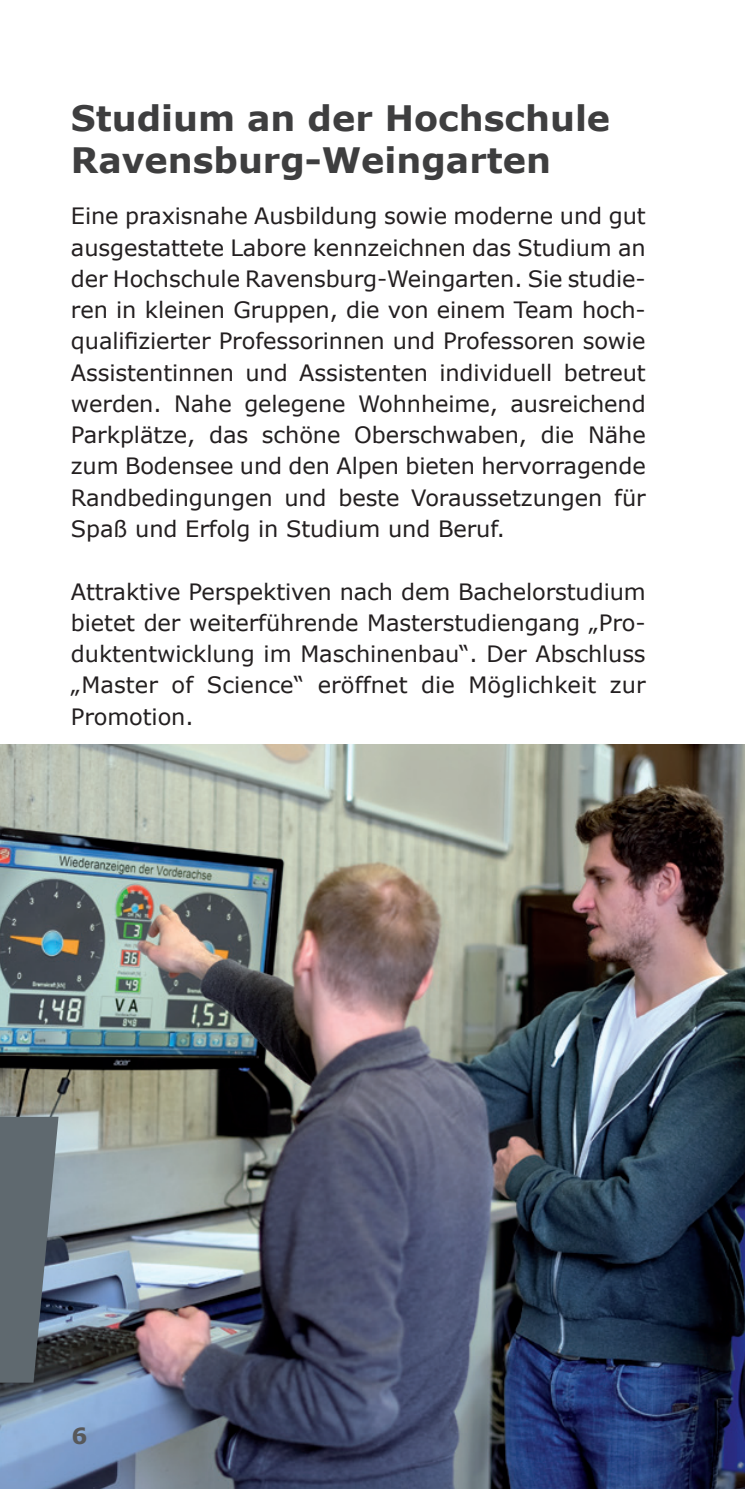
<style>
.page{position:relative;width:745px;height:1489px;background:#fff}
.page>*{position:absolute;margin:0;border:0;box-sizing:border-box;transform-origin:0 0}
.t1{font:700 35px/42px "Verdana";color:#3e3e3f}
.t2{font:22.5px/31.2px "Verdana";letter-spacing:-.005em;color:#231f20;text-align:justify}
.t3{font:700 22.5px "Verdana";color:#57585a}
</style>
<div class="page">
<img style="left:0;top:744px;width:744px;height:744px">
<svg style="left:0;top:1116px;width:58px;height:266px;background:#5d6870"></svg>
<h1 class="t1" style="left:71px;top:96px;width:540px">Studium an der Hochschule<br>Ravensburg-Weingarten</h1>
<p class="t2" style="left:71px;top:200px;width:576px">Eine praxisnahe Ausbildung sowie moderne und gut ausgestattete Labore kennzeichnen das Studium an der Hochschule Ravensburg-Weingarten. Sie studie&shy;ren in kleinen Gruppen, die von einem Team hoch&shy;qualifizierter Professorinnen und Professoren sowie Assistentinnen und Assistenten individuell betreut werden. Nahe gelegene Wohnheime, ausreichend Parkplätze, das schöne Oberschwaben, die Nähe zum Bodensee und den Alpen bieten hervorragende Randbedingungen und beste Voraussetzungen für Spaß und Erfolg in Studium und Beruf.</p>
<p class="t2" style="left:71px;top:575px;width:576px">Attraktive Perspektiven nach dem Bachelorstudium bietet der weiterführende Masterstudiengang „Pro&shy;duktentwicklung im Maschinenbau“. Der Abschluss „Master of Science“ eröffnet die Möglichkeit zur Promotion.</p>
<p class="t3" style="left:71px;top:1420px;width:17px">6</p>
</div>
